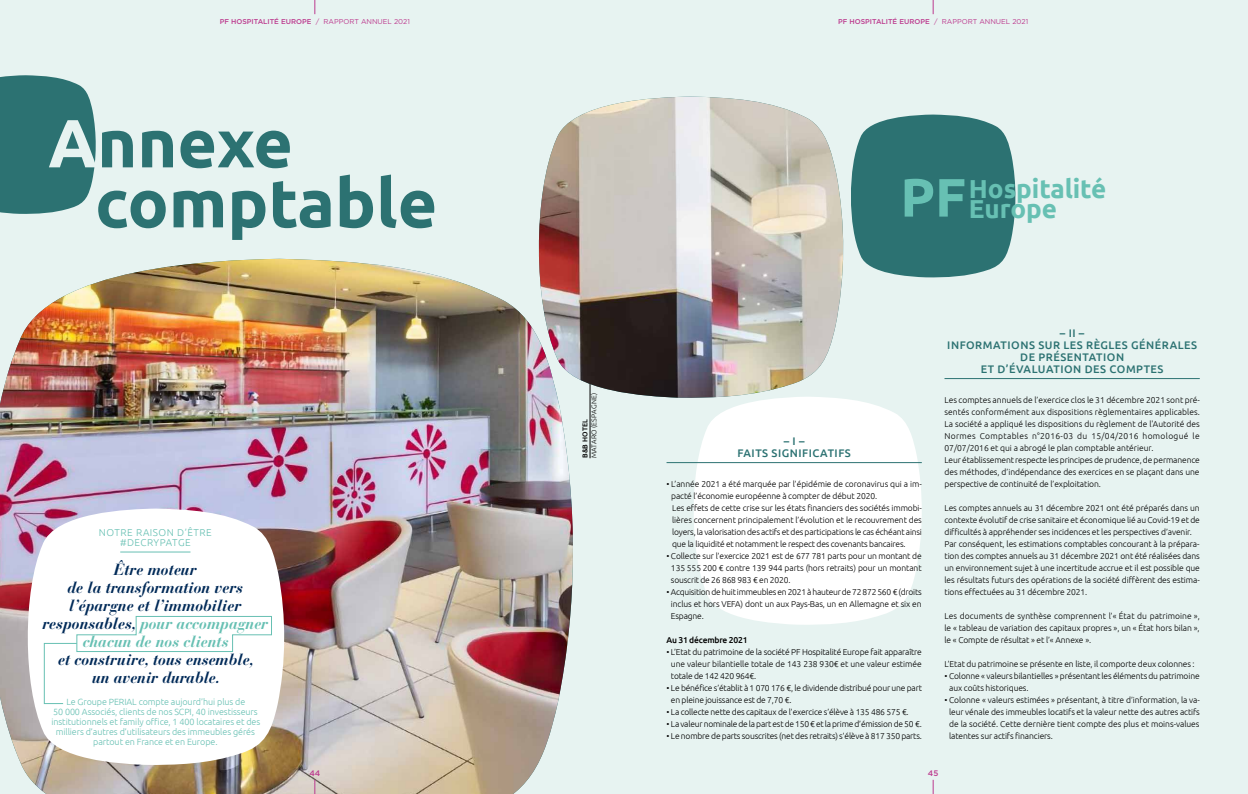
<style>
.page{position:relative;width:1248px;height:794px;background:#fff}
.page>*{position:absolute;margin:0;border:0;box-sizing:border-box;transform-origin:0 0}
.t1{font:700 68px/60px "Ubuntu";color:#2c7272}
.t2{font:700 26px/20px "Ubuntu";color:#67c0b3}
.t3{font:italic 700 16px/18px "Bauer Bodoni Std";letter-spacing:-.01em;color:#002a58;text-align:center}
.t4{font:500 11px/12px "Ubuntu";letter-spacing:.05em;color:#2c7272;text-align:center}
.t5{font:300 10px/10px "Ubuntu";letter-spacing:.05em;color:#67c0b3;text-align:center}
.t6{font:300 9px/10px "Ubuntu";letter-spacing:-.01em;color:#67c0b3;text-align:center}
.t7{font:300 8.5px/12px "Ubuntu";letter-spacing:-.01em;color:#000}
.t8{font:500 8.5px "Ubuntu";letter-spacing:-.02em;color:#000}
.t9{font:500 8px "Gotham";color:#bc3a8e}
.t10{font:500 7px "Gotham";color:#bc3a8e}
.t11{font:300 7px "Ubuntu";letter-spacing:.025em;color:#000}
.t12{font:500 7px "Ubuntu";letter-spacing:.025em;color:#000}
.s1{font-weight:400}
.s2{color:#e7f3f1}
.s3{color:#67c0b3}
.s4{font-size:54px}
</style>
<div class="page">
<div style="left:0;top:0;width:1247px;height:794px;background:#e7f3f1"></div>
<hr style="left:589px;top:370px;width:1px;height:88px;background:#000">
<img style="left:0;top:259px;width:573px;height:535px">
<svg style="left:0;top:75px;width:96px;height:139px"></svg>
<svg style="left:23px;top:508px;width:263px;height:257px;fill:#fff"></svg>
<hr style="left:120px;top:552px;width:70px;height:1px;background:#67c0b3">
<div style="left:44px;top:616px;width:228px;height:88px;background:#fff"></div>
<svg style="left:689px;top:398px;width:233px;height:227px;fill:#fff"></svg>
<hr style="left:666px;top:462px;width:255px;height:1px;background:#2c7272">
<hr style="left:944px;top:378px;width:255px;height:1px;background:#2c7272">
<svg style="left:851px;top:115px;width:165px;height:163px"></svg>
<svg style="left:932px;top:0;width:1px;height:14px"></svg>
<svg style="left:932px;top:780px;width:1px;height:14px"></svg>
<svg style="left:314px;top:780px;width:1px;height:14px"></svg>
<svg style="left:314px;top:0;width:1px;height:14px"></svg>
<img style="left:537px;top:97px;width:307px;height:301px">
<p class="t10" style="left:220px;top:17px;width:192px">PF HOSPITALITÉ EUROPE <span class="s1">/ RAPPORT ANNUEL 2021</span></p>
<h1 class="t1" style="left:95px;top:112px;width:343px;text-indent:-47px"><span class="s2">A</span>nnexe comptable</h1>
<p class="t5" style="left:99px;top:527px;width:114px">NOTRE RAISON D’ÊTRE #DECRYPATGE</p>
<h3 class="t3" style="left:42px;top:560px;width:227px">Être moteur<br>de la transformation vers l’épargne et l’immobilier responsables, <span class="s3">pour accompagner chacun de nos clients</span></h3>
<h3 class="t3" style="left:58px;top:650px;width:197px">et construire, tous ensemble, un avenir durable.</h3>
<p class="t6" style="left:51px;top:696px;width:210px">Le Groupe PERIAL compte aujourd’hui plus de<br>50 000 Associés, clients de nos SCPI, 40 investisseurs institutionnels et family office, 1 400 locataires et des milliers d’autres d’utilisateurs des immeubles gérés partout en France et en Europe.</p>
<p class="t9" style="left:309px;top:767px;width:12px">44</p>
<p class="t11" style="left:590px;top:458px;width:67px;rotate:-90deg">MATARO (ESPAGNE)</p>
<p class="t12" style="left:580px;top:458px;width:40px;rotate:-90deg">B&amp;B HOTEL</p>
<p class="t10" style="left:838px;top:17px;width:192px">PF HOSPITALITÉ EUROPE <span class="s1">/ RAPPORT ANNUEL 2021</span></p>
<h2 class="t2" style="left:968px;top:179px;width:139px;text-indent:-69px"><span class="s4">PF</span>Hospitalité<br>Europe</h2>
<p class="t4" style="left:737px;top:434px;width:115px">– I –<br>FAITS SIGNIFICATIFS</p>
<p class="t7" style="left:671px;top:477px;width:252px;text-indent:-5px">• L’année 2021 a été marquée par l’épidémie de coronavirus qui a im&shy;pacté l’économie européenne à compter de début 2020.<br>Les effets de cette crise sur les états financiers des sociétés immobi&shy;lières concernent principalement l’évolution et le recouvrement des loyers, la valorisation des actifs et des participations le cas échéant ainsi que la liquidité et notamment le respect des covenants bancaires.</p>
<p class="t7" style="left:671px;top:549px;width:252px;text-align:justify;text-indent:-4px">• Collecte sur l’exercice 2021 est de 677 781 parts pour un montant de 135 555 200 € contre 139 944 parts (hors retraits) pour un montant souscrit de 26 868 983 € en 2020.</p>
<p class="t7" style="left:671px;top:585px;width:252px;text-align:justify;text-indent:-4px">• Acquisition de huit immeubles en 2021 à hauteur de 72 872 560 € (droits inclus et hors VEFA) dont un aux Pays-Bas, un en Allemagne et six en Espagne.</p>
<p class="t8" style="left:666px;top:634px;width:83px">Au 31 décembre 2021</p>
<p class="t7" style="left:671px;top:645px;width:252px;text-align:justify;text-indent:-4px">• L’Etat du patrimoine de la société PF Hospitalité Europe fait apparaître une valeur bilantielle totale de 143 238 930€ et une valeur estimée totale de 142 420 964€.</p>
<p class="t7" style="left:671px;top:681px;width:252px;text-indent:-4px">• Le bénéfice s’établit à 1 070 176 €, le dividende distribué pour une part en pleine jouissance est de 7,70 €.</p>
<p class="t7" style="left:666px;top:705px;width:244px">• La collecte nette des capitaux de l’exercice s’élève à 135 486 575 €.</p>
<p class="t7" style="left:666px;top:717px;width:257px">• La valeur nominale de la part est de 150 € et la prime d’émission de 50 €.</p>
<p class="t7" style="left:666px;top:729px;width:257px">• Le nombre de parts souscrites (net des retraits) s’élève à 817 350 parts.</p>
<p class="t4" style="left:947px;top:326px;width:251px">– II –<br>INFORMATIONS SUR LES RÈGLES GÉNÉRALES<br>DE PRÉSENTATION<br>ET D’ÉVALUATION DES COMPTES</p>
<p class="t7" style="left:944px;top:393px;width:257px">Les comptes annuels de l’exercice clos le 31 décembre 2021 sont pré&shy;sentés conformément aux dispositions règlementaires applicables.<br>La société a appliqué les dispositions du règlement de l'Autorité des Normes Comptables n°2016-03 du 15/04/2016 homologué le 07/07/2016 et qui a abrogé le plan comptable antérieur.<br>Leur établissement respecte les principes de prudence, de permanence des méthodes, d’indépendance des exercices en se plaçant dans une perspective de continuité de l’exploitation.</p>
<p class="t7" style="left:944px;top:501px;width:257px">Les comptes annuels au 31 décembre 2021 ont été préparés dans un contexte évolutif de crise sanitaire et économique lié au Covid-19 et de difficultés à appréhender ses incidences et les perspectives d’avenir.<br>Par conséquent, les estimations comptables concourant à la prépara&shy;tion des comptes annuels au 31 décembre 2021 ont été réalisées dans un environnement sujet à une incertitude accrue et il est possible que les résultats futurs des opérations de la société diffèrent des estima&shy;tions effectuées au 31 décembre 2021.</p>
<p class="t7" style="left:944px;top:609px;width:257px;text-align:justify">Les documents de synthèse comprennent l’« État du patrimoine », le « tableau de variation des capitaux propres », un « État hors bilan », le « Compte de résultat » et l’« Annexe ».</p>
<p class="t7" style="left:944px;top:657px;width:252px">L’Etat du patrimoine se présente en liste, il comporte deux colonnes :</p>
<p class="t7" style="left:949px;top:669px;width:252px;text-indent:-5px">• Colonne « valeurs bilantielles » présentant les éléments du patrimoine aux coûts historiques.</p>
<p class="t7" style="left:949px;top:693px;width:252px;text-align:justify;text-indent:-5px">• Colonne « valeurs estimées » présentant, à titre d’information, la va&shy;leur vénale des immeubles locatifs et la valeur nette des autres actifs de la société. Cette dernière tient compte des plus et moins-values latentes sur actifs financiers.</p>
<p class="t9" style="left:927px;top:767px;width:12px">45</p>
</div>
